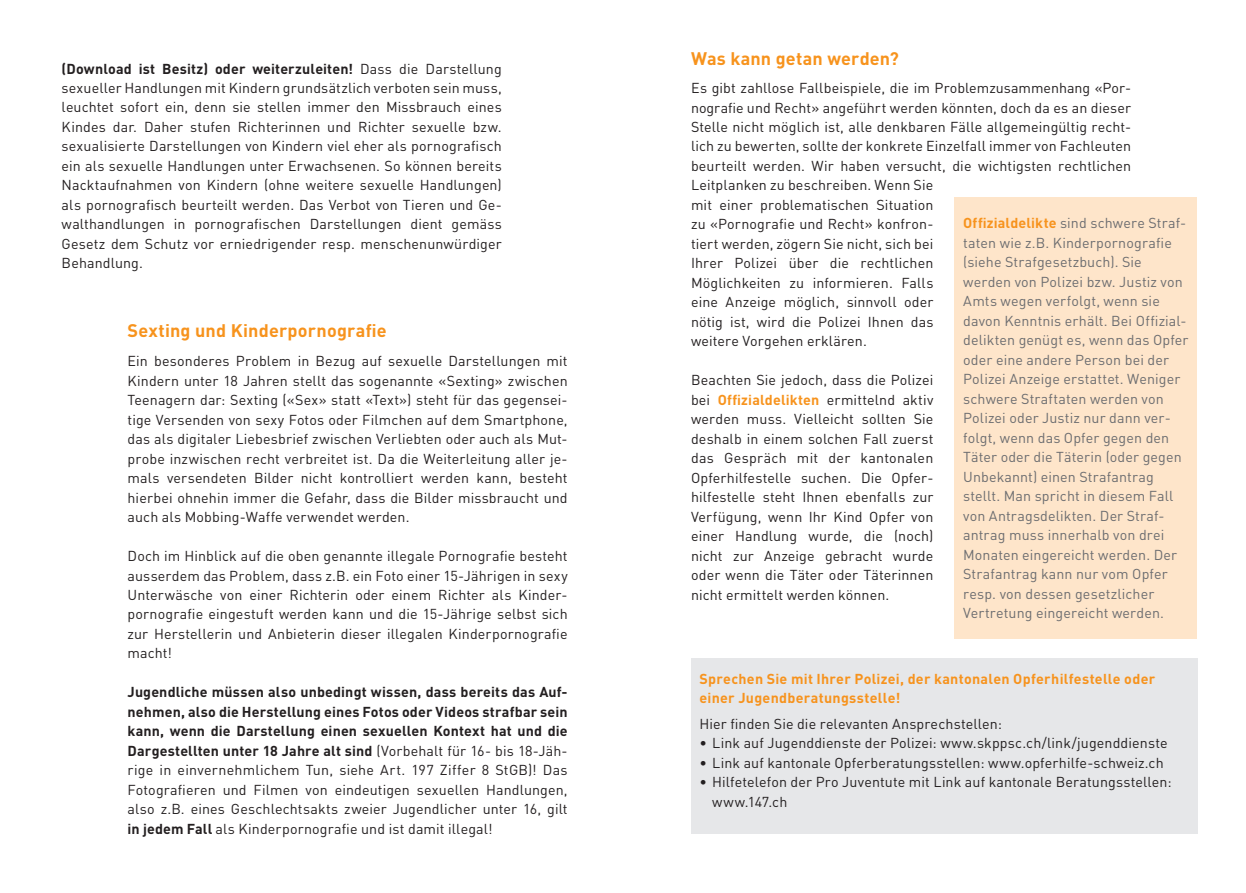
<style>
.page{position:relative;width:1246px;height:893px;background:#fff}
.page>*{position:absolute;margin:0;border:0;box-sizing:border-box;transform-origin:0 0}
.t1{font:700 18px "DIN";letter-spacing:.01em;color:#f7931d}
.t2{font:14.25px/19.5px "DIN";letter-spacing:.01em;color:#231f20}
.t3{font:14.25px/19.5px "DIN";letter-spacing:.01em;color:#6c6d70}
.t4{font:700 14.25px/19.5px "DIN";letter-spacing:.02em;color:#f7931d}
.s1{font-weight:700}
.s2{font-weight:700;color:#f7931d}
</style>
<div class="page">
<div style="left:691px;top:658px;width:506px;height:176px;background:#e6e7e9"></div>
<div style="left:955px;top:197px;width:242px;height:442px;background:#fee5ca"></div>
<p class="t2" style="left:62px;top:58px;width:442px;text-align:justify"><span class="s1">(Download ist Besitz) oder weiterzuleiten!</span> Dass die Darstellung sexueller Handlungen mit Kindern grundsätzlich verboten sein muss, leuchtet sofort ein, denn sie stellen immer den Missbrauch eines Kindes dar. Daher stufen Richterinnen und Richter sexuelle bzw. sexualisierte Darstellungen von Kindern viel eher als pornografisch ein als sexuelle Handlungen unter Erwachsenen. So können bereits Nacktaufnahmen von Kindern (ohne weitere sexuelle Handlungen) als pornografisch beurteilt werden. Das Verbot von Tieren und Ge&shy;walthandlungen in pornografischen Darstellungen dient gemäss Gesetz dem Schutz vor erniedrigender resp. menschenunwürdiger Behandlung.</p>
<p class="t1" style="left:128px;top:319px;width:260px">Sexting und Kinderpornografie</p>
<p class="t2" style="left:128px;top:351px;width:442px">Ein besonderes Problem in Bezug auf sexuelle Darstellungen mit Kindern unter 18 Jahren stellt das sogenannte «Sexting» zwischen Teenagern dar: Sexting («Sex» statt «Text») steht für das gegensei&shy;tige Versenden von sexy Fotos oder Filmchen auf dem Smartphone, das als digitaler Liebesbrief zwischen Verliebten oder auch als Mut&shy;probe inzwischen recht verbreitet ist. Da die Weiterleitung aller je&shy;mals versendeten Bilder nicht kontrolliert werden kann, besteht hierbei ohnehin immer die Gefahr, dass die Bilder missbraucht und auch als Mobbing-Waffe verwendet werden.</p>
<p class="t2" style="left:128px;top:546px;width:442px">Doch im Hinblick auf die oben genannte illegale Pornografie besteht ausserdem das Problem, dass z.B. ein Foto einer 15-Jährigen in sexy Unterwäsche von einer Richterin oder einem Richter als Kinder&shy;pornografie eingestuft werden kann und die 15-Jährige selbst sich zur Herstellerin und Anbieterin dieser illegalen Kinderpornografie macht!</p>
<p class="t2" style="left:128px;top:682px;width:442px"><span class="s1">Jugendliche müssen also unbedingt wissen, dass bereits das Auf&shy;nehmen, also die Herstellung eines Fotos oder Videos strafbar sein kann, wenn die Darstellung einen sexuellen Kontext hat und die Dargestellten unter 18 Jahre alt sind</span> (Vorbehalt für 16- bis 18-Jäh&shy;rige in einvernehmlichem Tun, siehe Art. 197 Ziffer 8 StGB)! Das Fotografieren und Filmen von eindeutigen sexuellen Handlungen, also z.B. eines Geschlechtsakts zweier Jugendlicher unter 16, gilt <span class="s1">in jedem Fall</span> als Kinderpornografie und ist damit illegal!</p>
<p class="t1" style="left:691px;top:46px;width:209px">Was kann getan werden?</p>
<p class="t2" style="left:691px;top:78px;width:442px">Es gibt zahllose Fallbeispiele, die im Problemzusammenhang «Por&shy;nografie und Recht» angeführt werden könnten, doch da es an dieser Stelle nicht möglich ist, alle denkbaren Fälle allgemeingültig recht&shy;lich zu bewerten, sollte der konkrete Einzelfall immer von Fachleuten beurteilt werden. Wir haben versucht, die wichtigsten rechtlichen Leitplanken zu beschreiben. Wenn Sie<br>mit einer problematischen Situation<br>zu «Pornografie und Recht» konfron-<br>tiert werden, zögern Sie nicht, sich bei<br>Ihrer Polizei über die rechtlichen<br>Möglichkeiten zu informieren. Falls<br>eine Anzeige möglich, sinnvoll oder<br>nötig ist, wird die Polizei Ihnen das<br>weitere Vorgehen erklären.</p>
<p class="t2" style="left:691px;top:370px;width:244px">Beachten Sie jedoch, dass die Polizei bei <span class="s2">Offizialdelikten</span> ermittelnd aktiv werden muss. Vielleicht sollten Sie deshalb in einem solchen Fall zuerst das Gespräch mit der kantonalen Opferhilfestelle suchen. Die Opfer&shy;hilfestelle steht Ihnen ebenfalls zur Verfügung, wenn Ihr Kind Opfer von einer Handlung wurde, die (noch) nicht zur Anzeige gebracht wurde oder wenn die Täter oder Täterinnen nicht ermittelt werden können.</p>
<p class="t3" style="left:963px;top:213px;width:227px"><span class="s2">Offizialdelikte</span> sind schwere Straf&shy;taten wie z.B. Kinderpornografie (siehe Strafgesetzbuch). Sie werden von Polizei bzw. Justiz von<br>Amts wegen verfolgt, wenn sie davon Kenntnis erhält. Bei Offizial&shy;delikten genügt es, wenn das Opfer oder eine andere Person bei der<br>Polizei Anzeige erstattet. Weniger schwere Straftaten werden von<br>Polizei oder Justiz nur dann ver&shy;folgt, wenn das Opfer gegen den<br>Täter oder die Täterin (oder gegen<br>Unbekannt) einen Strafantrag stellt. Man spricht in diesem Fall von Antragsdelikten. Der Straf&shy;antrag muss innerhalb von drei<br>Monaten eingereicht werden. Der<br>Strafantrag kann nur vom Opfer resp. von dessen gesetzlicher<br>Vertretung eingereicht werden.</p>
<p class="t4" style="left:699px;top:668px;width:457px">Sprechen Sie mit Ihrer Polizei, der kantonalen Opferhilfestelle oder einer Jugendberatungsstelle!</p>
<p class="t2" style="left:699px;top:714px;width:304px">Hier finden Sie die relevanten Ansprechstellen:</p>
<p class="t2" style="left:699px;top:733px;width:469px">• Link auf Jugenddienste der Polizei: www.skppsc.ch/link/jugenddienste</p>
<p class="t2" style="left:699px;top:753px;width:466px">• Link auf kantonale Opferberatungsstellen: www.opferhilfe-schweiz.ch</p>
<p class="t2" style="left:712px;top:772px;width:461px;text-indent:-13px">• Hilfetelefon der Pro Juventute mit Link auf kantonale Beratungsstellen: www.147.ch</p>
</div>
